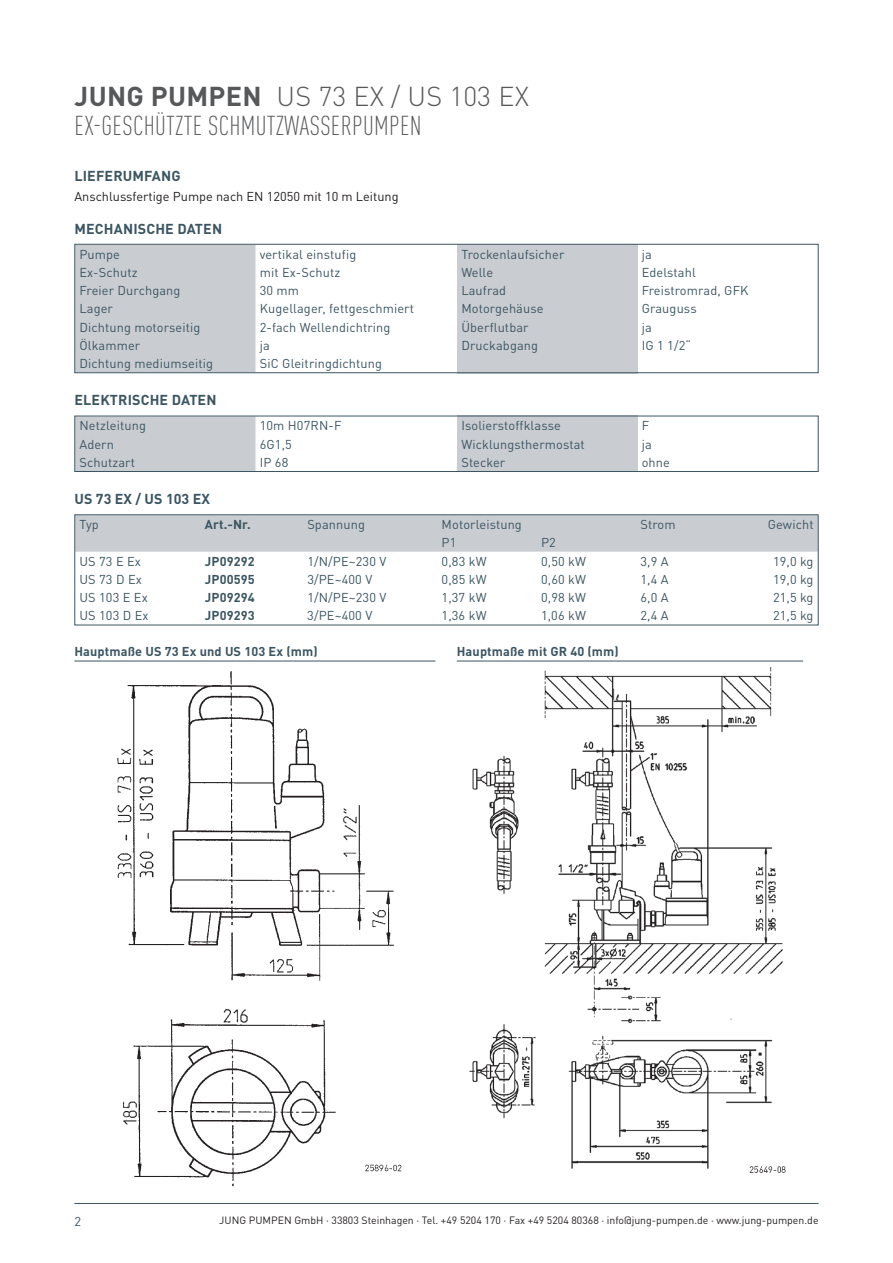
<style>
.page{position:relative;width:893px;height:1263px;background:#fff}
.page>*{position:absolute;margin:0;border:0;box-sizing:border-box;transform-origin:0 0}
.t1{font:300 condensed 27px "DIN Pro";letter-spacing:.01em;color:#57585a}
.t2{font:300 27px "DIN Pro";letter-spacing:.01em;color:#57585a}
.t3{font:700 27px "DIN Pro";letter-spacing:.01em;color:#57585a}
.t4{font:700 14.25px "DIN Pro";letter-spacing:.01em;color:#3b5562}
.t5{font:12.75px "DIN Pro";letter-spacing:.01em;color:#3b5562}
.t6{font:700 12.75px "DIN Pro";letter-spacing:.01em;color:#3b5562}
.t7{font:12.75px "DIN Pro";color:#231f20}
.t8{font:10.5px "DIN Pro";color:#231f20}
</style>
<div class="page">
<hr style="left:74px;top:1203px;width:745px;height:1px;background:#3b5562">
<div style="left:457px;top:244px;width:180px;height:129px;background:#c9ccd1"></div>
<div style="left:76px;top:246px;width:179px;height:125px;background:#c9ccd1"></div>
<div style="left:74px;top:244px;width:745px;height:129px;border:1px solid #3b5562"></div>
<div style="left:76px;top:418px;width:179px;height:52px;background:#c9ccd1"></div>
<div style="left:457px;top:418px;width:180px;height:52px;background:#c9ccd1"></div>
<div style="left:74px;top:416px;width:745px;height:56px;border:1px solid #3b5562"></div>
<div style="left:76px;top:516px;width:741px;height:36px;background:#c9ccd1"></div>
<div style="left:74px;top:514px;width:745px;height:111px;border:1px solid #3b5562"></div>
<hr style="left:74px;top:661px;width:361px;height:1px;background:#3b5562">
<img style="left:117px;top:671px;width:285px;height:516px">
<hr style="left:457px;top:661px;width:346px;height:1px;background:#3b5562">
<img style="left:469px;top:668px;width:317px;height:505px">
<h1 class="t3" style="left:75px;top:73px;width:189px">JUNG PUMPEN</h1>
<h1 class="t2" style="left:277px;top:75px;width:254px">US 73 EX / US 103 EX</h1>
<h1 class="t1" style="left:75px;top:107px;width:349px">EX-GESCHÜTZTE SCHMUTZWASSERPUMPEN</h1>
<p class="t4" style="left:74px;top:164px;width:108px">LIEFERUMFANG</p>
<p class="t7" style="left:74px;top:186px;width:326px">Anschlussfertige Pumpe nach EN 12050 mit 10 m Leitung</p>
<p class="t4" style="left:74px;top:216px;width:149px">MECHANISCHE DATEN</p>
<p class="t5" style="left:79px;top:244px;width:42px">Pumpe</p>
<p class="t5" style="left:260px;top:244px;width:98px">vertikal einstufig</p>
<p class="t5" style="left:79px;top:262px;width:60px">Ex-Schutz</p>
<p class="t5" style="left:260px;top:262px;width:82px">mit Ex-Schutz</p>
<p class="t5" style="left:79px;top:280px;width:103px">Freier Durchgang</p>
<p class="t5" style="left:260px;top:280px;width:41px">30 mm</p>
<p class="t5" style="left:79px;top:299px;width:35px">Lager</p>
<p class="t5" style="left:260px;top:299px;width:156px">Kugellager, fettgeschmiert</p>
<p class="t5" style="left:79px;top:317px;width:123px">Dichtung motorseitig</p>
<p class="t5" style="left:260px;top:317px;width:132px">2-fach Wellendichtring</p>
<p class="t5" style="left:79px;top:335px;width:62px">Ölkammer</p>
<p class="t5" style="left:260px;top:335px;width:12px">ja</p>
<p class="t5" style="left:79px;top:353px;width:135px">Dichtung mediumseitig</p>
<p class="t5" style="left:260px;top:353px;width:124px">SiC Gleitringdichtung</p>
<p class="t4" style="left:74px;top:388px;width:144px">ELEKTRISCHE DATEN</p>
<p class="t5" style="left:79px;top:416px;width:68px">Netzleitung</p>
<p class="t5" style="left:260px;top:416px;width:83px">10m H07RN-F</p>
<p class="t5" style="left:79px;top:434px;width:36px">Adern</p>
<p class="t5" style="left:260px;top:434px;width:34px">6G1,5</p>
<p class="t5" style="left:79px;top:452px;width:57px">Schutzart</p>
<p class="t5" style="left:260px;top:452px;width:30px">IP 68</p>
<p class="t4" style="left:74px;top:487px;width:137px">US 73 EX / US 103 EX</p>
<p class="t5" style="left:461px;top:244px;width:105px">Trockenlaufsicher</p>
<p class="t5" style="left:642px;top:244px;width:12px">ja</p>
<p class="t5" style="left:461px;top:262px;width:33px">Welle</p>
<p class="t5" style="left:642px;top:262px;width:56px">Edelstahl</p>
<p class="t5" style="left:461px;top:280px;width:46px">Laufrad</p>
<p class="t5" style="left:642px;top:280px;width:108px">Freistromrad, GFK</p>
<p class="t5" style="left:461px;top:299px;width:84px">Motorgehäuse</p>
<p class="t5" style="left:642px;top:299px;width:56px">Grauguss</p>
<p class="t5" style="left:461px;top:317px;width:69px">Überflutbar</p>
<p class="t5" style="left:642px;top:317px;width:12px">ja</p>
<p class="t5" style="left:461px;top:335px;width:78px">Druckabgang</p>
<p class="t5" style="left:642px;top:335px;width:51px">IG 1 1/2“</p>
<p class="t5" style="left:461px;top:416px;width:101px">Isolierstoffklasse</p>
<p class="t5" style="left:642px;top:416px;width:9px">F</p>
<p class="t5" style="left:461px;top:434px;width:125px">Wicklungsthermostat</p>
<p class="t5" style="left:642px;top:434px;width:12px">ja</p>
<p class="t5" style="left:461px;top:452px;width:45px">Stecker</p>
<p class="t5" style="left:642px;top:452px;width:30px">ohne</p>
<p class="t5" style="left:79px;top:514px;width:21px">Typ</p>
<p class="t6" style="left:205px;top:514px;width:47px">Art.-Nr.</p>
<p class="t5" style="left:307px;top:514px;width:59px">Spannung</p>
<p class="t5" style="left:442px;top:514px;width:82px">Motorleistung</p>
<p class="t5" style="left:641px;top:514px;width:37px">Strom</p>
<p class="t5" style="left:768px;top:514px;width:47px">Gewicht</p>
<p class="t5" style="left:442px;top:533px;width:16px">P1</p>
<p class="t5" style="left:541px;top:533px;width:16px">P2</p>
<p class="t5" style="left:79px;top:551px;width:63px">US 73 E Ex</p>
<p class="t6" style="left:205px;top:550px;width:51px">JP09292</p>
<p class="t5" style="left:307px;top:551px;width:81px">1/N/PE~230 V</p>
<p class="t5" style="left:442px;top:551px;width:46px">0,83 kW</p>
<p class="t5" style="left:541px;top:551px;width:46px">0,50 kW</p>
<p class="t5" style="left:640px;top:551px;width:30px">3,9 A</p>
<p class="t5" style="left:773px;top:551px;width:42px">19,0 kg</p>
<p class="t5" style="left:79px;top:569px;width:64px">US 73 D Ex</p>
<p class="t6" style="left:205px;top:569px;width:51px">JP00595</p>
<p class="t5" style="left:307px;top:569px;width:66px">3/PE~400 V</p>
<p class="t5" style="left:442px;top:569px;width:46px">0,85 kW</p>
<p class="t5" style="left:541px;top:569px;width:46px">0,60 kW</p>
<p class="t5" style="left:640px;top:569px;width:30px">1,4 A</p>
<p class="t5" style="left:773px;top:569px;width:42px">19,0 kg</p>
<p class="t5" style="left:79px;top:587px;width:70px">US 103 E Ex</p>
<p class="t6" style="left:205px;top:587px;width:51px">JP09294</p>
<p class="t5" style="left:307px;top:587px;width:81px">1/N/PE~230 V</p>
<p class="t5" style="left:442px;top:587px;width:46px">1,37 kW</p>
<p class="t5" style="left:541px;top:587px;width:46px">0,98 kW</p>
<p class="t5" style="left:640px;top:587px;width:30px">6,0 A</p>
<p class="t5" style="left:773px;top:587px;width:42px">21,5 kg</p>
<p class="t5" style="left:79px;top:606px;width:71px">US 103 D Ex</p>
<p class="t6" style="left:205px;top:605px;width:51px">JP09293</p>
<p class="t5" style="left:307px;top:606px;width:66px">3/PE~400 V</p>
<p class="t5" style="left:442px;top:606px;width:46px">1,36 kW</p>
<p class="t5" style="left:541px;top:606px;width:46px">1,06 kW</p>
<p class="t5" style="left:640px;top:606px;width:30px">2,4 A</p>
<p class="t5" style="left:773px;top:606px;width:42px">21,5 kg</p>
<p class="t6" style="left:74px;top:641px;width:245px">Hauptmaße US 73 Ex und US 103 Ex (mm)</p>
<p class="t6" style="left:457px;top:641px;width:164px">Hauptmaße mit GR 40 (mm)</p>
<p class="t5" style="left:74px;top:1211px;width:8px">2</p>
<p class="t8" style="left:219px;top:1212px;width:601px">JUNG PUMPEN GmbH · 33803 Steinhagen · Tel. +49 5204 170 · Fax +49 5204 80368 · info@jung-pumpen.de · www.jung-pumpen.de</p>
</div>
